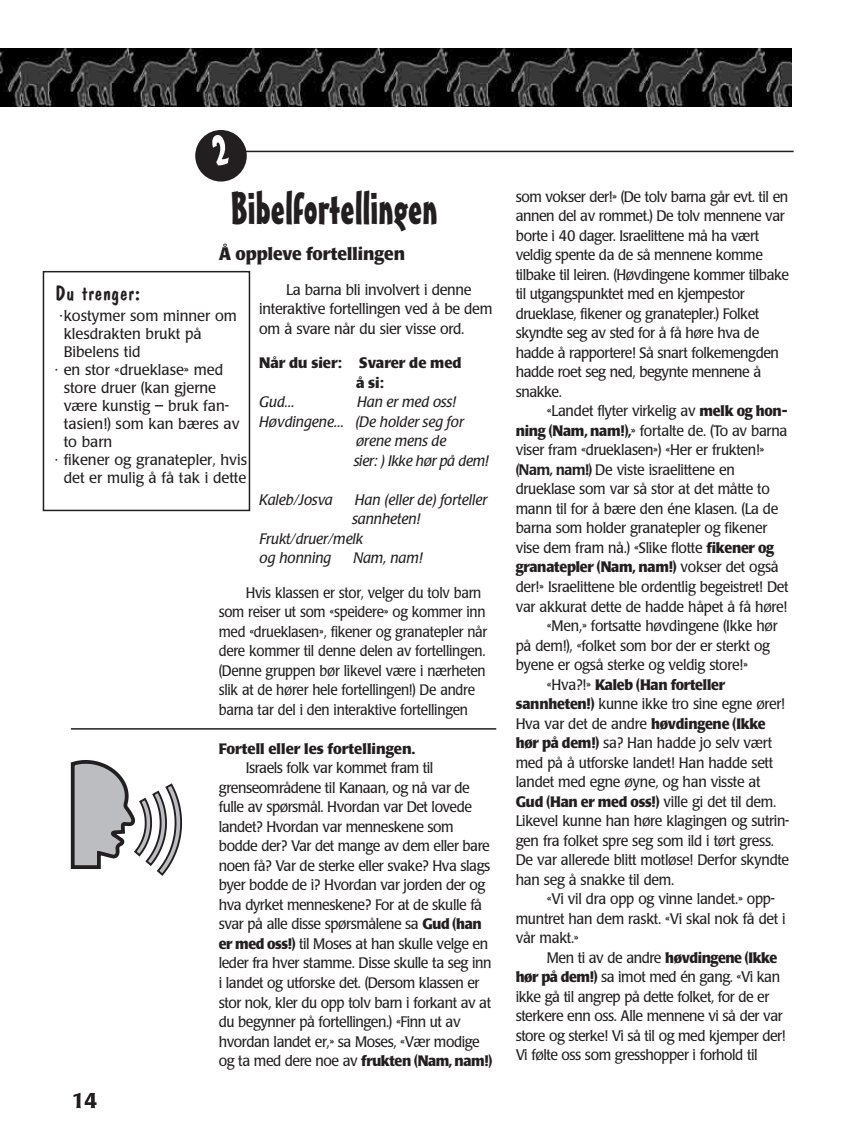
<style>
.page{position:relative;width:864px;height:1148px;background:#fff}
.page>*{position:absolute;margin:0;border:0;box-sizing:border-box;transform-origin:0 0}
.t1{font:45px "Mister Earl BT";color:#231f20}
.t2{font:21px "Dom Casual";color:#231f20;scale:1.05 1}
.t3{font:500 21px "Poppl Laudatio";color:#231f20}
.t4{font:700 18px "Poppl Laudatio";color:#231f20;scale:.95 1}
.t5{font:15px/19.5px "Poppl Laudatio";letter-spacing:-.02em;color:#231f20;scale:.93 1}
.t6{font:15px/19.5px "Poppl Laudatio";letter-spacing:-.02em;color:#231f20;scale:.9 1}
.t7{font:15px "Poppl Laudatio";color:#231f20}
.t8{font:italic 15px "Poppl Laudatio";color:#231f20}
.t9{font:700 15px "Poppl Laudatio";letter-spacing:-.02em;color:#231f20;scale:.93 1}
.t10{font:15px/19.5px "Poppl Laudatio";letter-spacing:-.02em;color:#231f20;scale:.95 1}
.t11{font:700 15px/19.5px "Poppl Laudatio";color:#231f20}
.t12{font:15px "Poppl Laudatio";letter-spacing:-.02em;color:#231f20}
.s1{font-weight:700}
.s2{font-weight:500}
.s3{font-weight:400}
</style>
<div class="page">
<hr style="left:246px;top:151px;width:548px;height:1px;background:#231f20">
<svg style="left:42px;top:270px;width:455px;height:460px"></svg>
<svg style="left:71px;top:760px;width:111px;height:116px"></svg>
<img style="left:0;top:49px;width:792px;height:57px">
<svg style="left:195px;top:130px;width:52px;height:51px"></svg>
<h1 class="t1" style="left:231px;top:192px;width:209px">Bibelfortellingen</h1>
<p class="t4" style="left:219px;top:246px;width:198px">Å oppleve fortellingen</p>
<p class="t10" style="left:259px;top:281px;width:247px;text-indent:27px">La barna bli involvert i denne interaktive fortellingen ved å be dem om å svare når du sier visse ord.</p>
<p class="t11" style="left:356px;top:355px;width:107px;text-indent:-97px">Når du sier: Svarer de med å si:</p>
<p class="t8" style="left:259px;top:396px;width:37px">Gud...</p>
<p class="t8" style="left:357px;top:396px;width:100px">Han er med oss!</p>
<p class="t8" style="left:259px;top:416px;width:206px">Høvdingene... (De holder seg for</p>
<p class="t8" style="left:356px;top:435px;width:92px">ørene mens de</p>
<p class="t8" style="left:354px;top:455px;width:136px">sier: ) Ikke hør på dem!</p>
<p class="t8" style="left:259px;top:494px;width:75px">Kaleb/Josva</p>
<p class="t8" style="left:355px;top:494px;width:134px">Han (eller de) forteller</p>
<p class="t8" style="left:352px;top:513px;width:70px">sannheten!</p>
<p class="t8" style="left:260px;top:533px;width:105px">Frukt/druer/melk</p>
<p class="t8" style="left:260px;top:552px;width:73px">og honning</p>
<p class="t8" style="left:353px;top:552px;width:71px">Nam, nam!</p>
<p class="t6" style="left:219px;top:584px;width:300px;text-indent:27px">Hvis klassen er stor, velger du tolv barn som reiser ut som «speidere» og kommer inn med «drueklasen», fikener og granatepler når dere kommer til denne delen av fortellingen. (Denne gruppen bør likevel være i nærheten slik at de hører hele fortellingen!) De andre barna tar del i den interaktive fortellingen</p>
<p class="t11" style="left:219px;top:740px;width:198px">Fortell eller les fortellingen.</p>
<p class="t5" style="left:219px;top:760px;width:295px;text-indent:27px">Israels folk var kommet fram til grenseområdene til Kanaan, og nå var de fulle av spørsmål. Hvordan var Det lovede landet? Hvordan var menneskene som bodde der? Var det mange av dem eller bare noen få? Var de sterke eller svake? Hva slags byer bodde de i? Hvordan var jorden der og hva dyrket menneskene? For at de skulle få svar på alle disse spørsmålene sa <span class="s1">Gud (han er med oss!)</span> til Moses at han skulle velge en leder fra hver stamme. Disse skulle ta seg inn i landet og utforske det. (Dersom klassen er stor nok, kler du opp tolv barn i forkant av at du begynner på fortellingen.) «Finn ut av hvordan landet er,» sa Moses, «Vær modige og ta med dere noe av <span class="s1">frukten (Nam, nam!)</span></p>
<h2 class="t2" style="left:55px;top:285px;width:83px">Du trenger:</h2>
<p class="t7" style="left:59px;top:309px;width:179px">·kostymer som minner om</p>
<p class="t7" style="left:64px;top:327px;width:140px">klesdrakten brukt på</p>
<p class="t7" style="left:64px;top:345px;width:78px">Bibelens tid</p>
<p class="t7" style="left:55px;top:363px;width:170px">· en stor «drueklase» med</p>
<p class="t7" style="left:64px;top:381px;width:154px">store druer (kan gjerne</p>
<p class="t7" style="left:64px;top:399px;width:167px">være kunstig – bruk fan-</p>
<p class="t7" style="left:64px;top:417px;width:177px">tasien!) som kan bæres av</p>
<p class="t12" style="left:64px;top:435px;width:50px">to barn</p>
<p class="t7" style="left:55px;top:453px;width:194px">· fikener og granatepler, hvis</p>
<p class="t7" style="left:64px;top:471px;width:184px">det er mulig å få tak i dette</p>
<h2 class="t3" style="left:72px;top:1091px;width:27px">14</h2>
<p class="t5" style="left:516px;top:188px;width:295px">som vokser der!» (De tolv barna går evt. til en annen del av rommet.) De tolv mennene var borte i 40 dager. Israelittene må ha vært veldig spente da de så mennene komme tilbake til leiren. (Høvdingene kommer tilbake til utgangspunktet med en kjempestor drueklase, fikener og granatepler.) Folket skyndte seg av sted for å få høre hva de hadde å rapportere! Så snart folkemengden hadde roet seg ned, begynte mennene å snakke.</p>
<p class="t5" style="left:547px;top:403px;width:260px">«Landet flyter virkelig av <span class="s1">melk og hon-</span></p>
<p class="t5" style="left:516px;top:422px;width:294px"><span class="s1">ning (Nam, nam!),</span>» fortalte de. (To av barna</p>
<p class="t5" style="left:516px;top:442px;width:269px">viser fram «drueklasen») «Her er frukten!»</p>
<p class="t5" style="left:516px;top:461px;width:237px"><span class="s2">(Nam, nam!)</span> De viste israelittene en</p>
<p class="t5" style="left:516px;top:481px;width:275px">drueklase som var så stor at det måtte to</p>
<p class="t5" style="left:516px;top:500px;width:284px">mann til for å bære den éne klasen. (La de</p>
<p class="t5" style="left:516px;top:520px;width:272px">barna som holder granatepler og fikener</p>
<p class="t5" style="left:516px;top:539px;width:279px">vise dem fram nå.) «Slike flotte <span class="s1">fikener og</span></p>
<p class="t9" style="left:516px;top:561px;width:284px">granatepler (Nam, nam!) <span class="s3">vokser det også</span></p>
<p class="t5" style="left:516px;top:578px;width:295px">der!» Israelittene ble ordentlig begeistret! Det</p>
<p class="t5" style="left:516px;top:598px;width:294px">var akkurat dette de hadde håpet å få høre!</p>
<p class="t5" style="left:547px;top:617px;width:250px">«Men,» fortsatte høvdingene (Ikke hør</p>
<p class="t5" style="left:516px;top:637px;width:275px">på dem!), «folket som bor der er sterkt og</p>
<p class="t5" style="left:516px;top:656px;width:251px">byene er også sterke og veldig store!»</p>
<p class="t9" style="left:547px;top:678px;width:193px"><span class="s3">«Hva?!»</span> Kaleb (Han forteller</p>
<p class="t5" style="left:516px;top:695px;width:291px"><span class="s1">sannheten!)</span> kunne ikke tro sine egne ører!</p>
<p class="t5" style="left:516px;top:715px;width:270px">Hva var det de andre <span class="s1">høvdingene (Ikke</span></p>
<p class="t5" style="left:516px;top:734px;width:277px"><span class="s1">hør på dem!)</span> sa? Han hadde jo selv vært</p>
<p class="t5" style="left:516px;top:754px;width:278px">med på å utforske landet! Han hadde sett</p>
<p class="t5" style="left:516px;top:773px;width:265px">landet med egne øyne, og han visste at</p>
<p class="t9" style="left:516px;top:795px;width:282px">Gud (Han er med oss!) <span class="s3">ville gi det til dem.</span></p>
<p class="t5" style="left:516px;top:812px;width:296px">Likevel kunne han høre klagingen og sutrin-</p>
<p class="t5" style="left:516px;top:832px;width:279px">gen fra folket spre seg som ild i tørt gress.</p>
<p class="t5" style="left:516px;top:851px;width:296px">De var allerede blitt motløse! Derfor skyndte</p>
<p class="t5" style="left:516px;top:871px;width:172px">han seg å snakke til dem.</p>
<p class="t5" style="left:547px;top:890px;width:247px">«Vi vil dra opp og vinne landet.» opp-</p>
<p class="t5" style="left:516px;top:910px;width:292px">muntret han dem raskt. «Vi skal nok få det i</p>
<p class="t5" style="left:516px;top:929px;width:69px">vår makt.»</p>
<p class="t9" style="left:547px;top:951px;width:250px"><span class="s3">Men ti av de andre</span> høvdingene (Ikke</p>
<p class="t5" style="left:516px;top:968px;width:286px"><span class="s1">hør på dem!)</span> sa imot med én gang. «Vi kan</p>
<p class="t5" style="left:516px;top:988px;width:274px">ikke gå til angrep på dette folket, for de er</p>
<p class="t5" style="left:516px;top:1007px;width:289px">sterkere enn oss. Alle mennene vi så der var</p>
<p class="t5" style="left:516px;top:1027px;width:292px">store og sterke! Vi så til og med kjemper der!</p>
<p class="t5" style="left:516px;top:1046px;width:262px">Vi følte oss som gresshopper i forhold til</p>
</div>
